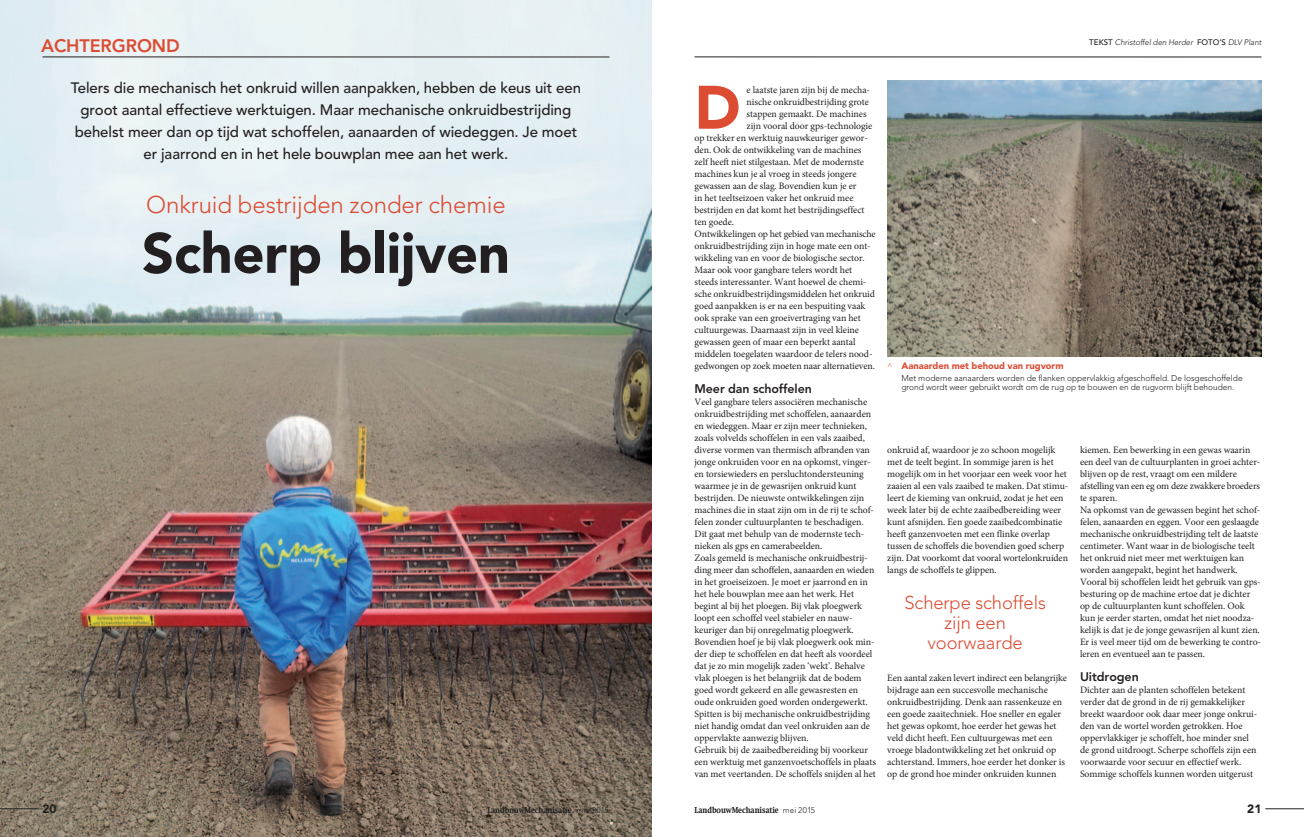
<style>
.page{position:relative;width:1304px;height:837px;background:#fff}
.page>*{position:absolute;margin:0;border:0;box-sizing:border-box;transform-origin:0 0}
.t1{font:900 60.6px "Avenir LT Std";color:#db4c33}
.t2{font:900 56px "Avenir LT Std";letter-spacing:-.005em;color:#231f20}
.t3{font:300 24px "Avenir LT Std";letter-spacing:-.005em;color:#db4c33}
.t4{font:300 18.4px/20px "Avenir LT Std";letter-spacing:-.005em;color:#db4c33;text-align:center}
.t5{font:800 18px "Avenir LT Std";letter-spacing:-.005em;color:#db4c33}
.t6{font:500 15px/22px "Avenir LT Std";letter-spacing:-.005em;color:#231f20;text-align:center}
.t7{font:800 12.4px "Avenir LT Std";letter-spacing:-.005em;color:#231f20}
.t8{font:900 12px "Avenir LT Std";color:#231f20}
.t9{font:9.8px/12px "Minion Pro";letter-spacing:-.005em;color:#231f20}
.t10{font:900 9.4px "Avenir LT Std";letter-spacing:-.005em;color:#db4c33}
.t11{font:300 8.4px/9px "Avenir LT Std";letter-spacing:-.005em;color:#231f20}
.t12{font:800 8.4px "Swift";letter-spacing:-.005em;color:#231f20;scale:.83 1}
.t13{font:italic 300 8px "Avenir LT Std";letter-spacing:-.005em;color:#231f20}
.s1{font-family:"Avenir LT Std";font-weight:300;font-size:8.2px}
.s2{font-weight:500;font-style:normal}
.s3{font-weight:300;font-size:8px}
</style>
<div class="page">
<img style="left:0;top:0;width:652px;height:836px">
<hr style="left:0;top:808px;width:39px;height:1px;background:#231f20">
<hr style="left:43px;top:57px;width:566px;height:1px;background:#231f20">
<hr style="left:1265px;top:808px;width:39px;height:1px;background:#231f20">
<hr style="left:694px;top:57px;width:567px;height:1px;background:#231f20">
<img style="left:887px;top:81px;width:374px;height:276px">
<h3 class="t5" style="left:41px;top:36px;width:140px">achtergrond</h3>
<p class="t6" style="left:71px;top:77px;width:512px">Telers die mechanisch het onkruid willen aanpakken, hebben de keus uit een groot aantal effectieve werktuigen. Maar mechanische onkruidbestrijding behelst meer dan op tijd wat schoffelen, aanaarden of wiedeggen. Je moet er jaarrond en in het hele bouwplan mee aan het werk.</p>
<h3 class="t3" style="left:146px;top:190px;width:361px">Onkruid bestrijden zonder chemie</h3>
<h2 class="t2" style="left:142px;top:219px;width:369px">Scherp blijven</h2>
<p class="t8" style="left:43px;top:801px;width:16px">20</p>
<p class="t12" style="left:487px;top:805px;width:148px">LandbouwMechanisatie <span class="s1">mei 2015</span></p>
<p class="t13" style="left:1089px;top:37px;width:174px"><span class="s2">Tekst</span> Christoffel den Herder <span class="s2">Foto’s</span> DLV Plant</p>
<h1 class="t1" style="left:694px;top:71px;width:48px">D</h1>
<p class="t9" style="left:747px;top:84px;width:125px">e laatste jaren zijn bij de mecha-</p>
<p class="t9" style="left:747px;top:96px;width:124px">nische onkruidbestrijding grote</p>
<p class="t9" style="left:747px;top:108px;width:122px">stappen gemaakt. De machines</p>
<p class="t9" style="left:747px;top:120px;width:127px">zijn vooral door gps-technologie</p>
<p class="t9" style="left:694px;top:131px;width:175px">op trekker en werktuig nauwkeuriger gewor-</p>
<p class="t9" style="left:694px;top:143px;width:168px">den. Ook de ontwikkeling van de machines</p>
<p class="t9" style="left:694px;top:155px;width:171px">zelf heeft niet stilgestaan. Met de modernste</p>
<p class="t9" style="left:694px;top:167px;width:164px">machines kun je al vroeg in steeds jongere</p>
<p class="t9" style="left:694px;top:179px;width:163px">gewassen aan de slag. Bovendien kun je er</p>
<p class="t9" style="left:694px;top:191px;width:161px">in het teeltseizoen vaker het onkruid mee</p>
<p class="t9" style="left:694px;top:203px;width:171px">bestrijden en dat komt het bestrijdingseffect</p>
<p class="t9" style="left:694px;top:215px;width:41px">ten goede.</p>
<p class="t9" style="left:694px;top:227px;width:183px">Ontwikkelingen op het gebied van mechanische</p>
<p class="t9" style="left:694px;top:239px;width:178px">onkruidbestrijding zijn in hoge mate een ont-</p>
<p class="t9" style="left:694px;top:251px;width:172px">wikkeling van en voor de biologische sector.</p>
<p class="t9" style="left:694px;top:263px;width:159px">Maar ook voor gangbare telers wordt het</p>
<p class="t9" style="left:694px;top:275px;width:173px">steeds interessanter. Want hoewel de chemi-</p>
<p class="t9" style="left:694px;top:287px;width:182px">sche onkruidbestrijdingsmiddelen het onkruid</p>
<p class="t9" style="left:694px;top:299px;width:172px">goed aanpakken is er na een bespuiting vaak</p>
<p class="t9" style="left:694px;top:311px;width:168px">ook sprake van een groeivertraging van het</p>
<p class="t9" style="left:694px;top:323px;width:166px">cultuurgewas. Daarnaast zijn in veel kleine</p>
<p class="t9" style="left:694px;top:335px;width:163px">gewassen geen of maar een beperkt aantal</p>
<p class="t9" style="left:694px;top:347px;width:179px">middelen toegelaten waardoor de telers nood-</p>
<p class="t9" style="left:694px;top:359px;width:182px">gedwongen op zoek moeten naar alternatieven.</p>
<p class="t7" style="left:694px;top:381px;width:119px">Meer dan schoffelen</p>
<p class="t9" style="left:694px;top:396px;width:183px">Veel gangbare telers associëren mechanische onkruidbestrijding met schoffelen, aanaarden en wiedeggen. Maar er zijn meer technieken, zoals volvelds schoffelen in een vals zaaibed, diverse vormen van thermisch afbranden van jonge onkruiden voor en na opkomst, vinger&shy;en torsiewieders en persluchtondersteuning waarmee je in de gewasrijen onkruid kunt bestrijden. De nieuwste ontwikkelingen zijn machines die in staat zijn om in de rij te schof&shy;felen zonder cultuurplanten te beschadigen.<br>Dit gaat met behulp van de modernste tech&shy;nieken als gps en camerabeelden.<br>Zoals gemeld is mechanische onkruidbestrij&shy;ding meer dan schoffelen, aanaarden en wieden in het groeiseizoen. Je moet er jaarrond en in het hele bouwplan mee aan het werk. Het begint al bij het ploegen. Bij vlak ploegwerk loopt een schoffel veel stabieler en nauw&shy;keuriger dan bij onregelmatig ploegwerk.<br>Bovendien hoef je bij vlak ploegwerk ook min&shy;der diep te schoffelen en dat heeft als voordeel dat je zo min mogelijk zaden ‘wekt’. Behalve vlak ploegen is het belangrijk dat de bodem goed wordt gekeerd en alle gewasresten en oude onkruiden goed worden ondergewerkt.<br>Spitten is bij mechanische onkruidbestrijding niet handig omdat dan veel onkruiden aan de oppervlakte aanwezig blijven.<br>Gebruik bij de zaaibedbereiding bij voorkeur een werktuig met ganzenvoetschoffels in plaats van met veertanden. De schoffels snijden al het</p>
<p class="t10" style="left:887px;top:360px;width:178px"><span class="s3">^</span> Aanaarden met behoud van rugvorm</p>
<p class="t11" style="left:901px;top:373px;width:343px">Met moderne aanaarders worden de flanken oppervlakkig afgeschoffeld. De losgeschoffelde grond wordt weer gebruikt wordt om de rug op te bouwen en de rugvorm blijft behouden.</p>
<p class="t9" style="left:887px;top:444px;width:183px">onkruid af, waardoor je zo schoon mogelijk met de teelt begint. In sommige jaren is het mogelijk om in het voorjaar een week voor het zaaien al een vals zaaibed te maken. Dat stimu&shy;leert de kieming van onkruid, zodat je het een week later bij de echte zaaibedbereiding weer kunt afsnijden. Een goede zaaibedcombinatie heeft ganzenvoeten met een flinke overlap tussen de schoffels die bovendien goed scherp zijn. Dat voorkomt dat vooral wortelonkruiden langs de schoffels te glippen.</p>
<h3 class="t4" style="left:904px;top:592px;width:143px">Scherpe schoffels zijn een voorwaarde</h3>
<p class="t9" style="left:887px;top:671px;width:181px">Een aantal zaken levert indirect een belangrijke bijdrage aan een succesvolle mechanische onkruidbestrijding. Denk aan rassenkeuze en een goede zaaitechniek. Hoe sneller en egaler het gewas opkomt, hoe eerder het gewas het veld dicht heeft. Een cultuurgewas met een vroege bladontwikkeling zet het onkruid op achterstand. Immers, hoe eerder het donker is op de grond hoe minder onkruiden kunnen</p>
<p class="t9" style="left:1080px;top:444px;width:183px">kiemen. Een bewerking in een gewas waarin een deel van de cultuurplanten in groei achter&shy;blijven op de rest, vraagt om een mildere afstelling van een eg om deze zwakkere broeders te sparen.<br>Na opkomst van de gewassen begint het schof&shy;felen, aanaarden en eggen. Voor een geslaagde mechanische onkruidbestrijding telt de laatste centimeter. Want waar in de biologische teelt het onkruid niet meer met werktuigen kan worden aangepakt, begint het handwerk.<br>Vooral bij schoffelen leidt het gebruik van gps&shy;besturing op de machine ertoe dat je dichter op de cultuurplanten kunt schoffelen. Ook kun je eerder starten, omdat het niet noodza&shy;kelijk is dat je de jonge gewasrijen al kunt zien.<br>Er is veel meer tijd om de bewerking te contro&shy;leren en eventueel aan te passen.</p>
<p class="t7" style="left:1080px;top:669px;width:60px">Uitdrogen</p>
<p class="t9" style="left:1080px;top:684px;width:179px">Dichter aan de planten schoffelen betekent verder dat de grond in de rij gemakkelijker breekt waardoor ook daar meer jonge onkrui&shy;den van de wortel worden getrokken. Hoe oppervlakkiger je schoffelt, hoe minder snel de grond uitdroogt. Scherpe schoffels zijn een voorwaarde voor secuur en effectief werk.<br>Sommige schoffels kunnen worden uitgerust</p>
<p class="t12" style="left:694px;top:805px;width:147px">LandbouwMechanisatie <span class="s1">mei 2015</span></p>
<p class="t8" style="left:1247px;top:801px;width:16px">21</p>
</div>
